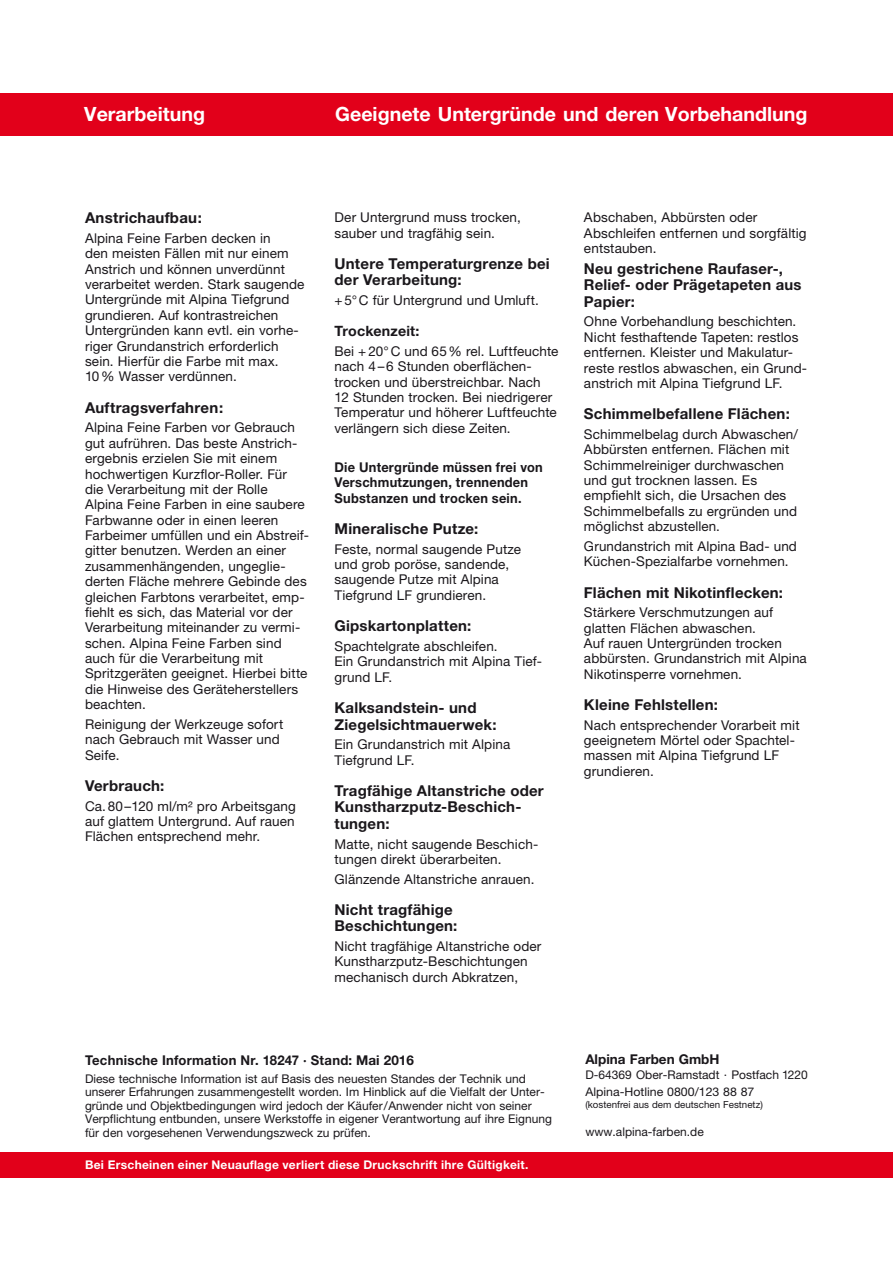
<style>
.page{position:relative;width:893px;height:1263px;background:#fff}
.page>*{position:absolute;margin:0;border:0;box-sizing:border-box;transform-origin:0 0}
.t1{font:700 19.65px "Helvetica Neue LT Std";color:#fff}
.t2{font:700 15px/16.5px "Helvetica Neue LT Std";letter-spacing:.015em;color:#1a171b}
.t3{font:700 14.25px "Helvetica Neue LT Std";letter-spacing:.015em;color:#1a171b}
.t4{font:13.5px/15.5px "Helvetica Neue LT Std";letter-spacing:.01em;color:#1a171b}
.t5{font:700 13.5px/15.5px "Helvetica Neue LT Std";letter-spacing:.02em;color:#1a171b;scale:.95 1}
.t6{font:700 13.5px "Helvetica Neue LT Std";letter-spacing:.02em;color:#1a171b}
.t7{font:700 13.5px "Helvetica Neue LT Std";color:#1a171b}
.t8{font:12px/13.5px "Helvetica Neue LT Std";color:#1a171b}
.t9{font:700 12px "Helvetica Neue LT Std";letter-spacing:.025em;color:#fff}
.t10{font:12px "Helvetica Neue LT";color:#1a171b}
.t11{font:9.75px "Helvetica Neue LT";color:#1a171b}
.s1{font-family:"Helvetica Neue LT"}
</style>
<div class="page">
<div style="left:0;top:94px;width:893px;height:42px;background:#e2001a"></div>
<div style="left:0;top:1152px;width:893px;height:26px;background:#e2001a"></div>
<h1 class="t1" style="left:84px;top:107px;width:122px">Verarbeitung</h1>
<h1 class="t1" style="left:335px;top:107px;width:474px">Geeignete Untergründe und deren Vorbehandlung</h1>
<p class="t2" style="left:85px;top:211px;width:118px">Anstrichaufbau:</p>
<p class="t4" style="left:85px;top:232px;width:221px">Alpina Feine Farben decken in<br>den meisten Fällen mit nur einem<br>Anstrich und können unverdünnt verarbeitet werden. Stark saugende<br>Untergründe mit Alpina Tiefgrund grundieren. Auf kontrastreichen<br>Untergründen kann evtl. ein vorhe&shy;riger Grund anstrich erforderlich sein. Hierfür die Farbe mit max.<br>10 % Wasser verdünnen.</p>
<p class="t2" style="left:85px;top:400px;width:140px">Auftragsverfahren:</p>
<p class="t4" style="left:85px;top:421px;width:225px">Alpina Feine Farben vor Gebrauch gut aufrühren. Das beste Anstrich&shy;ergebnis erzielen Sie mit einem hochwertigen Kurzflor-Roller. Für<br>die Verarbeitung mit der Rolle Alpina Feine Farben in eine saubere Farbwanne oder in einen leeren Farbeimer umfüllen und ein Abstreif&shy;gitter benutzen. Werden an einer zusammenhängenden, ungeglie&shy;derten Fläche mehrere Gebinde des gleichen Farbtons verarbeitet, emp&shy;fiehlt es sich, das Material vor der Verarbeitung miteinander zu vermi&shy;schen. Alpina Feine Farben sind auch für die Verarbeitung mit Spritzgeräten geeignet. Hierbei bitte die Hinweise des Geräteherstellers beachten.</p>
<p class="t4" style="left:85px;top:717px;width:200px">Reinigung der Werkzeuge sofort nach Gebrauch mit Wasser und<br>Seife.</p>
<p class="t2" style="left:85px;top:779px;width:81px">Verbrauch:</p>
<p class="t4" style="left:85px;top:799px;width:212px;text-align:justify">Ca. 80 – 120 ml/m² pro Arbeitsgang auf glattem Untergrund. Auf rauen Flächen entsprechend mehr.</p>
<p class="t4" style="left:334px;top:211px;width:188px">Der Untergrund muss trocken, sauber und tragfähig sein.</p>
<p class="t2" style="left:334px;top:256px;width:217px">Untere Temperaturgrenze bei der Verarbeitung:</p>
<p class="t4" style="left:334px;top:293px;width:206px">+ 5° C für Untergrund und Umluft.</p>
<p class="t3" style="left:334px;top:326px;width:87px">Trockenzeit:</p>
<p class="t4" style="left:334px;top:344px;width:225px">Bei + 20° C und 65 % rel. Luftfeuchte nach 4 – 6 Stunden oberflächen&shy;trocken und überstreichbar. Nach<br>12 Stunden trocken. Bei niedrigerer Temperatur und höherer Luftfeuchte verlängern sich diese Zeiten.</p>
<p class="t5" style="left:334px;top:461px;width:221px">Die Untergründe müssen frei von<br>Verschmutzungen, trennenden<br>Substanzen und trocken sein.</p>
<p class="t2" style="left:334px;top:522px;width:145px">Mineralische Putze:</p>
<p class="t4" style="left:334px;top:542px;width:188px">Feste, normal saugende Putze und grob poröse, sandende, saugende Putze mit Alpina<br>Tiefgrund LF grundieren.</p>
<p class="t2" style="left:334px;top:619px;width:138px">Gipskartonplatten:</p>
<p class="t4" style="left:334px;top:639px;width:209px">Spachtelgrate abschleifen.<br>Ein Grundanstrich mit Alpina Tief&shy;grund LF.</p>
<p class="t2" style="left:334px;top:701px;width:164px">Kalksandstein- und<br>Ziegelsichtmauerwek:</p>
<p class="t4" style="left:334px;top:738px;width:177px">Ein Grundanstrich mit Alpina<br>Tiefgrund LF.</p>
<p class="t2" style="left:334px;top:784px;width:211px">Tragfähige Altanstriche oder<br>Kunstharzputz-Beschich&shy;tungen:</p>
<p class="t4" style="left:334px;top:837px;width:205px">Matte, nicht saugende Beschich&shy;tungen direkt überarbeiten.</p>
<p class="t4" style="left:334px;top:872px;width:201px">Glänzende Altanstriche anrauen.</p>
<p class="t2" style="left:334px;top:903px;width:124px">Nicht tragfähige<br>Beschichtungen:</p>
<p class="t4" style="left:334px;top:940px;width:208px">Nicht tragfähige Altanstriche oder<br>Kunstharzputz-Beschichtungen mechanisch durch Abkratzen,</p>
<p class="t4" style="left:584px;top:211px;width:224px">Abschaben, Abbürsten oder<br>Abschleifen entfernen und sorgfältig entstauben.</p>
<p class="t2" style="left:584px;top:261px;width:219px">Neu gestrichene Raufaser-,<br>Relief- oder Prägetapeten aus<br>Papier:</p>
<p class="t4" style="left:584px;top:315px;width:225px">Ohne Vorbehandlung beschichten.<br>Nicht festhaftende Tapeten: restlos entfernen. Kleister und Makulatur&shy;reste restlos abwaschen, ein Grund&shy;anstrich mit Alpina Tiefgrund LF.</p>
<p class="t2" style="left:584px;top:407px;width:207px">Schimmelbefallene Flächen:</p>
<p class="t4" style="left:584px;top:428px;width:216px">Schimmelbelag durch Abwaschen/<br>Abbürsten entfernen. Flächen mit<br>Schimmelreiniger durchwaschen und gut trocknen lassen. Es empfiehlt sich, die Ursachen des<br>Schimmelbefalls zu ergründen und möglichst abzustellen.</p>
<p class="t4" style="left:584px;top:539px;width:214px">Grundanstrich mit Alpina Bad- und<br>Küchen-Spezialfarbe vornehmen.</p>
<p class="t2" style="left:584px;top:585px;width:201px">Flächen mit Nikotinflecken:</p>
<p class="t4" style="left:584px;top:606px;width:224px">Stärkere Verschmutzungen auf glatten Flächen abwaschen.<br>Auf rauen Untergründen trocken abbürsten. Grundanstrich mit Alpina<br>Nikotinsperre vornehmen.</p>
<p class="t2" style="left:584px;top:698px;width:136px">Kleine Fehlstellen:</p>
<p class="t4" style="left:584px;top:718px;width:217px">Nach entsprechender Vorarbeit mit geeignetem Mörtel oder Spachtel&shy;massen mit Alpina Tiefgrund LF grundieren.</p>
<p class="t6" style="left:85px;top:1055px;width:330px">Technische Information Nr. 18247 · Stand: <span class="s1">Mai 2016</span></p>
<p class="t8" style="left:85px;top:1073px;width:468px">Diese technische Information ist auf Basis des neuesten Standes der Technik und unserer Erfahrungen zusammengestellt worden. Im Hinblick auf die Vielfalt der Unter&shy;gründe und Objektbedingungen wird jedoch der Käufer/Anwender nicht von seiner Verpflichtung entbunden, unsere Werkstoffe in eigener Verantwortung auf ihre Eignung für den vorgesehenen Verwendungszweck zu prüfen.</p>
<p class="t9" style="left:85px;top:1161px;width:445px">Bei Erscheinen einer Neuauflage verliert diese Druckschrift ihre Gültigkeit.</p>
<p class="t7" style="left:585px;top:1054px;width:136px">Alpina Farben GmbH</p>
<p class="t8" style="left:585px;top:1069px;width:224px">D-64369 Ober-Ramstadt · Postfach 1220</p>
<p class="t10" style="left:585px;top:1087px;width:171px">Alpina-Hotline 0800/123 88 87</p>
<p class="t11" style="left:585px;top:1101px;width:179px">(kostenfrei aus dem deutschen Festnetz)</p>
<p class="t10" style="left:585px;top:1127px;width:120px">www.alpina-farben.de</p>
</div>
